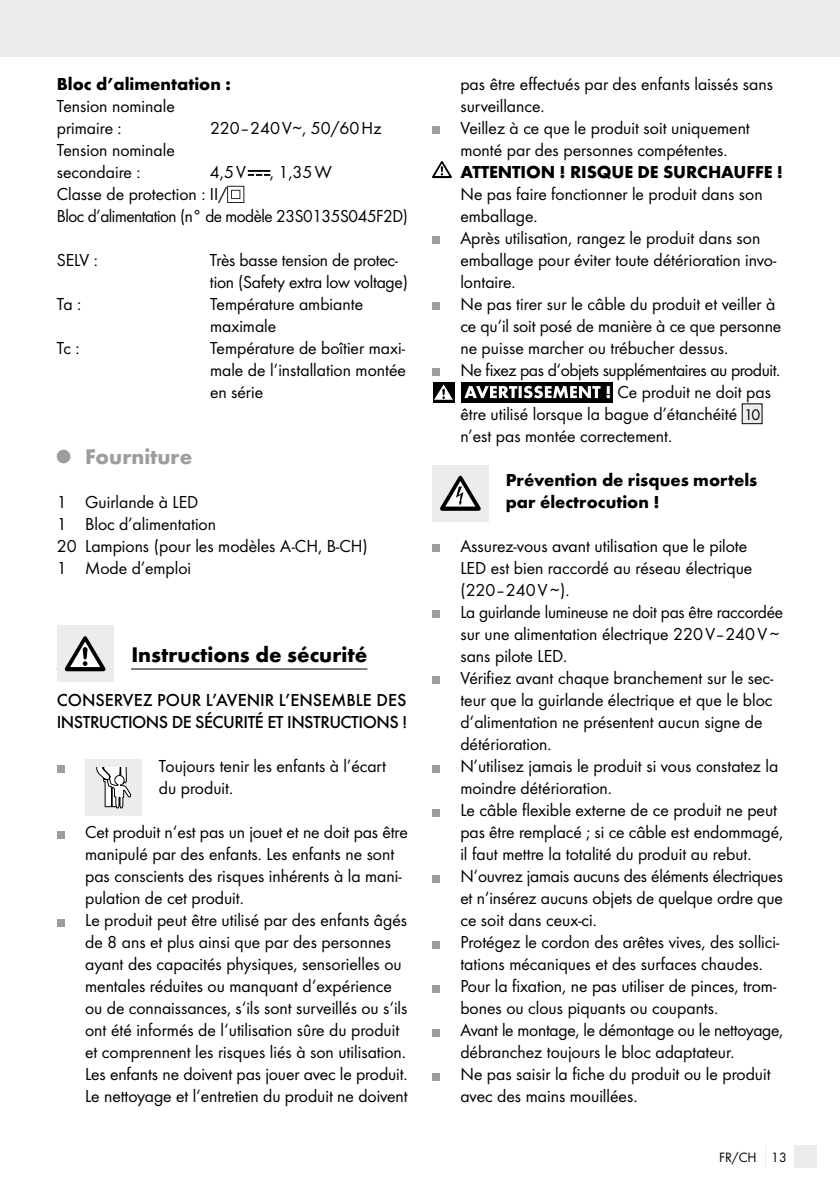
<style>
.page{position:relative;width:840px;height:1191px;background:#fff}
.page>*{position:absolute;margin:0;border:0;box-sizing:border-box;transform-origin:0 0}
.t1{font:700 22px "Futura";color:#000}
.t2{font:700 22px "Futura";color:#9c9d9d}
.t3{font:18px/22px "Futura Boo";color:#000}
.t4{font:18px/22px "Futura Boo";letter-spacing:-.025em;color:#000}
.t5{font:700 18px/22px "Futura";color:#000}
.t6{font:500 18px/22px "Futura";letter-spacing:-.03em;color:#000}
.t7{font:14px "Futura Boo";color:#000}
.s1{font-size:16px}
</style>
<div class="page">
<div style="left:0;top:0;width:839px;height:57px;background:#ececec"></div>
<div style="left:794px;top:1145px;width:22px;height:23px;background:#ececec"></div>
<hr style="left:57px;top:668px;width:310px;height:1px;background:#000">
<svg style="left:248px;top:171px;width:22px;height:5px"></svg>
<svg style="left:227px;top:186px;width:17px;height:17px"></svg>
<div style="left:57px;top:450px;width:13px;height:13px;background:#9c9d9d;border-radius:50%"></div>
<div style="left:113px;top:625px;width:18px;height:57px;background:#fff"></div>
<div style="left:57px;top:625px;width:56px;height:57px;background:#ececec"></div>
<svg style="left:65px;top:636px;width:40px;height:35px"></svg>
<div style="left:57px;top:764px;width:7px;height:8px;background:#9c9d9d"></div>
<div style="left:85px;top:759px;width:57px;height:57px;background:#ececec"></div>
<svg style="left:96px;top:767px;width:35px;height:41px"></svg>
<div style="left:57px;top:830px;width:7px;height:8px;background:#9c9d9d"></div>
<div style="left:57px;top:918px;width:7px;height:8px;background:#9c9d9d"></div>
<div style="left:432px;top:126px;width:7px;height:8px;background:#9c9d9d"></div>
<svg style="left:432px;top:161px;width:19px;height:17px"></svg>
<div style="left:432px;top:236px;width:7px;height:8px;background:#9c9d9d"></div>
<div style="left:432px;top:302px;width:7px;height:8px;background:#9c9d9d"></div>
<div style="left:432px;top:368px;width:7px;height:8px;background:#9c9d9d"></div>
<div style="left:433px;top:382px;width:21px;height:20px;background:#000"></div>
<svg style="left:434px;top:384px;width:18px;height:16px"></svg>
<div style="left:461px;top:382px;width:151px;height:20px;background:#000"></div>
<svg style="left:464px;top:386px;width:145px;height:12px"></svg>
<div style="left:741px;top:404px;width:20px;height:20px;background:#ececec"></div>
<div style="left:432px;top:465px;width:56px;height:56px;background:#ececec"></div>
<svg style="left:440px;top:476px;width:40px;height:35px"></svg>
<div style="left:432px;top:544px;width:7px;height:8px;background:#9c9d9d"></div>
<div style="left:432px;top:610px;width:7px;height:8px;background:#9c9d9d"></div>
<div style="left:432px;top:676px;width:7px;height:8px;background:#9c9d9d"></div>
<div style="left:432px;top:764px;width:7px;height:8px;background:#9c9d9d"></div>
<div style="left:432px;top:808px;width:7px;height:8px;background:#9c9d9d"></div>
<div style="left:432px;top:874px;width:7px;height:8px;background:#9c9d9d"></div>
<div style="left:432px;top:940px;width:7px;height:8px;background:#9c9d9d"></div>
<div style="left:432px;top:984px;width:7px;height:8px;background:#9c9d9d"></div>
<div style="left:432px;top:1028px;width:7px;height:8px;background:#9c9d9d"></div>
<div style="left:432px;top:1072px;width:7px;height:8px;background:#9c9d9d"></div>
<p class="t5" style="left:57px;top:73px;width:175px">Bloc d’alimentation :</p>
<p class="t3" style="left:57px;top:95px;width:119px">Tension nominale primaire :</p>
<p class="t3" style="left:210px;top:117px;width:173px">220–240V∼, 50/60Hz</p>
<p class="t3" style="left:57px;top:139px;width:119px">Tension nominale secondaire :</p>
<p class="t3" style="left:210px;top:161px;width:37px">4,5V</p>
<p class="t3" style="left:270px;top:161px;width:63px">, 1,35W</p>
<p class="t4" style="left:57px;top:183px;width:352px">Classe de protection : II/<br>Bloc d‘alimentation (n° de modèle 23S0135S045F2D)</p>
<p class="t3" style="left:57px;top:249px;width:43px">SELV :</p>
<p class="t3" style="left:210px;top:249px;width:199px">Très basse tension de protec&shy;tion (Safety extra low voltage)</p>
<p class="t3" style="left:57px;top:293px;width:26px">Ta :</p>
<p class="t3" style="left:210px;top:293px;width:154px">Température ambiante maximale</p>
<p class="t3" style="left:57px;top:337px;width:24px">Tc :</p>
<p class="t3" style="left:210px;top:337px;width:197px;text-align:justify">Température de boîtier maxi&shy;male de l‘installation montée en série</p>
<p class="t2" style="left:85px;top:443px;width:109px">Fourniture</p>
<p class="t3" style="left:57px;top:491px;width:312px">1 Guirlande à LED<br>1 Bloc d’alimentation<br>20 Lampions (pour les modèles A-CH, B-CH)<br>1 Mode d’emploi</p>
<p class="t1" style="left:131px;top:641px;width:237px">Instructions de sécurité</p>
<p class="t6" style="left:57px;top:689px;width:352px">CONSERVEZ POUR L’AVENIR L’ENSEMBLE DES<br>INSTRUCTIONS DE SÉCURITÉ ET INSTRUCTIONS !</p>
<p class="t3" style="left:159px;top:755px;width:228px">Toujours tenir les enfants à l’écart du produit.</p>
<p class="t3" style="left:85px;top:821px;width:324px">Cet produit n‘est pas un jouet et ne doit pas être manipulé par des enfants. Les enfants ne sont pas conscients des risques inhérents à la mani&shy;pulation de cet produit.<br>Le produit peut être utilisé par des enfants âgés de 8 ans et plus ainsi que par des personnes ayant des capacités physiques, sensorielles ou mentales réduites ou manquant d‘expérience ou de connaissances, s‘ils sont surveillés ou s‘ils ont été informés de l‘utilisation sûre du produit et comprennent les risques liés à son utilisation.<br>Les enfants ne doivent pas jouer avec le produit.<br>Le nettoyage et l‘entretien du produit ne doivent</p>
<p class="t3" style="left:460px;top:73px;width:314px">pas être effectués par des enfants laissés sans surveillance.<br>Veillez à ce que le produit soit uniquement monté par des personnes compétentes.</p>
<p class="t5" style="left:460px;top:161px;width:324px">ATTENTION ! RISQUE DE SURCHAUFFE !</p>
<p class="t3" style="left:460px;top:183px;width:304px">Ne pas faire fonctionner le produit dans son</p>
<p class="t3" style="left:460px;top:205px;width:79px">emballage.</p>
<p class="t3" style="left:460px;top:227px;width:301px">Après utilisation, rangez le produit dans son</p>
<p class="t3" style="left:460px;top:249px;width:317px">emballage pour éviter toute détérioration invo-</p>
<p class="t3" style="left:460px;top:271px;width:57px">lontaire.</p>
<p class="t3" style="left:460px;top:293px;width:316px">Ne pas tirer sur le câble du produit et veiller à</p>
<p class="t3" style="left:460px;top:315px;width:322px">ce qu‘il soit posé de manière à ce que personne</p>
<p class="t3" style="left:460px;top:337px;width:269px">ne puisse marcher ou trébucher dessus.</p>
<p class="t4" style="left:460px;top:359px;width:321px">Ne fixez pas d‘objets supplémentaires au produit.</p>
<p class="t3" style="left:617px;top:381px;width:155px">Ce produit ne doit pas</p>
<p class="t3" style="left:460px;top:403px;width:301px">être utilisé lorsque la bague d’étanchéité <span class="s1">10</span></p>
<p class="t3" style="left:460px;top:425px;width:213px">n’est pas montée correctement.</p>
<p class="t5" style="left:505px;top:469px;width:253px">Prévention de risques mortels par électrocution !</p>
<p class="t3" style="left:460px;top:535px;width:324px">Assurez-vous avant utilisation que le pilote<br>LED est bien raccordé au réseau électrique (220–240V∼).<br>La guirlande lumineuse ne doit pas être raccordée sur une alimentation électrique 220V‒240V∼ sans pilote LED.<br>Vérifiez avant chaque branchement sur le sec&shy;teur que la guirlande électrique et que le bloc d‘alimentation ne présentent aucun signe de détérioration.<br>N’utilisez jamais le produit si vous constatez la moindre détérioration.<br>Le câble flexible externe de ce produit ne peut pas être remplacé ; si ce câble est endommagé, il faut mettre la totalité du produit au rebut.<br>N‘ouvrez jamais aucuns des éléments électriques et n‘insérez aucuns objets de quelque ordre que ce soit dans ceux-ci.<br>Protégez le cordon des arêtes vives, des sollici&shy;tations mécaniques et des surfaces chaudes.<br>Pour la fixation, ne pas utiliser de pinces, trom&shy;bones ou clous piquants ou coupants.<br>Avant le montage, le démontage ou le nettoyage, débranchez toujours le bloc adaptateur.<br>Ne pas saisir la fiche du produit ou le produit avec des mains mouillées.</p>
<p class="t7" style="left:718px;top:1149px;width:69px">FR/CH 13</p>
</div>
